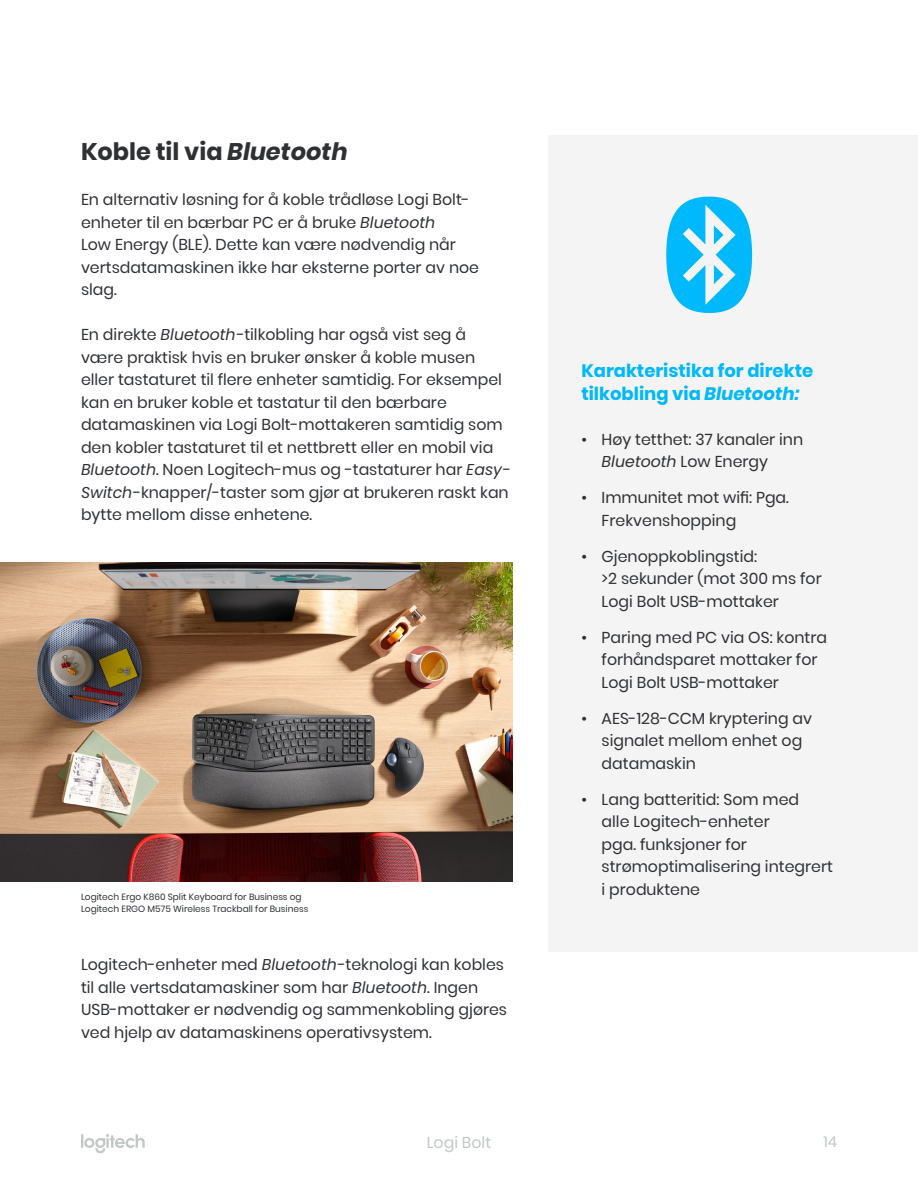
<style>
.page{position:relative;width:918px;height:1188px;background:#fff}
.page>*{position:absolute;margin:0;border:0;box-sizing:border-box;transform-origin:0 0}
.t1{font:700 24px "Poppins";color:#2e3033}
.t2{font:700 18px/22.5px "Poppins";color:#00b8fc}
.t3{font:15.75px/22.5px "Poppins";color:#2e3033}
.t4{font:15.75px "Poppins";color:#c2c7c7}
.t5{font:15px "Poppins";color:#c2c7c7}
.t6{font:9px "Poppins";color:#2e3033}
.s1{font-style:italic}
</style>
<div class="page">
<svg style="left:81px;top:1134px;width:65px;height:19px"></svg>
<div style="left:548px;top:135px;width:370px;height:816px;background:#f4f4f4"></div>
<img style="left:0;top:563px;width:513px;height:318px">
<svg style="left:666px;top:197px;width:86px;height:116px"></svg>
<h1 class="t1" style="left:81px;top:138px;width:268px">Koble til via <span class="s1">Bluetooth</span></h1>
<p class="t3" style="left:81px;top:189px;width:400px">En alternativ løsning for å koble trådløse Logi Bolt&shy;enheter til en bærbar PC er å bruke <span class="s1">Bluetooth<br></span>Low Energy (BLE). Dette kan være nødvendig når vertsdatamaskinen ikke har eksterne porter av noe slag.</p>
<p class="t3" style="left:81px;top:324px;width:431px">En direkte <span class="s1">Bluetooth-</span>tilkobling har også vist seg å være praktisk hvis en bruker ønsker å koble musen eller tastaturet til flere enheter samtidig. For eksempel kan en bruker koble et tastatur til den bærbare datamaskinen via Logi Bolt-mottakeren samtidig som den kobler tastaturet til et nettbrett eller en mobil via <span class="s1">Bluetooth</span>. Noen Logitech-mus og -tastaturer har <span class="s1">Easy-Switch-</span>knapper/-taster som gjør at brukeren raskt kan bytte mellom disse enhetene.</p>
<p class="t2" style="left:581px;top:360px;width:233px">Karakteristika for direkte tilkobling via <span class="s1">Bluetooth:</span></p>
<p class="t3" style="left:602px;top:428px;width:203px;text-indent:-20px">• Høy tetthet: 37 kanaler inn<br><span class="s1">Bluetooth</span> Low Energy</p>
<p class="t3" style="left:602px;top:487px;width:189px;text-indent:-20px">• Immunitet mot wifi: Pga.<br>Frekvenshopping</p>
<p class="t3" style="left:602px;top:545px;width:222px;text-indent:-20px">• Gjenoppkoblingstid:<br>&gt;2 sekunder (mot 300 ms for<br>Logi Bolt USB-mottaker</p>
<p class="t3" style="left:602px;top:626px;width:227px;text-indent:-20px">• Paring med PC via OS: kontra forhåndsparet mottaker for<br>Logi Bolt USB-mottaker</p>
<p class="t3" style="left:602px;top:707px;width:212px;text-indent:-20px">• AES-128-CCM kryptering av signalet mellom enhet og datamaskin</p>
<p class="t3" style="left:602px;top:788px;width:233px;text-indent:-20px">• Lang batteritid: Som med<br>alle Logitech-enheter<br>pga. funksjoner for strømoptimalisering integrert</p>
<p class="t6" style="left:81px;top:891px;width:222px">Logitech Ergo K860 Split Keyboard for Business og</p>
<p class="t3" style="left:602px;top:878px;width:100px">i produktene</p>
<p class="t6" style="left:81px;top:903px;width:229px">Logitech ERGO M575 Wireless Trackball for Business</p>
<p class="t3" style="left:81px;top:954px;width:428px">Logitech-enheter med <span class="s1">Bluetooth-</span>teknologi kan kobles til alle vertsdatamaskiner som har <span class="s1">Bluetooth</span>. Ingen USB-mottaker er nødvendig og sammenkobling gjøres ved hjelp av datamaskinens operativsystem.</p>
<p class="t4" style="left:427px;top:1134px;width:66px">Logi Bolt</p>
<p class="t5" style="left:823px;top:1134px;width:15px">14</p>
</div>
